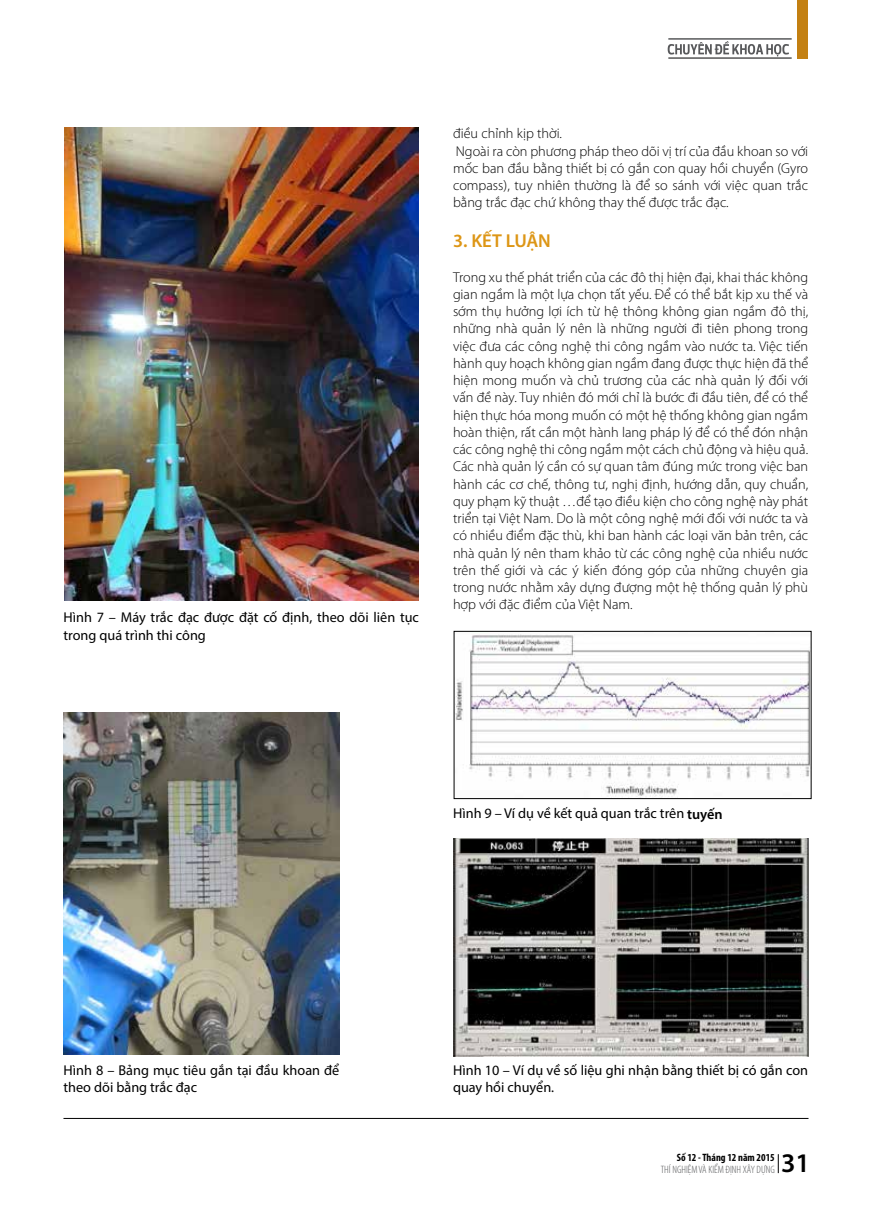
<style>
.page{position:relative;width:872px;height:1212px;background:#fff}
.page>*{position:absolute;margin:0;border:0;box-sizing:border-box;transform-origin:0 0}
.t1{font:600 27px "Myriad Pro";color:#000}
.t2{font:600 18.75px "Myriad Pro";color:#dd9616}
.t3{font:300 14.25px/17.2px "Myriad Pro";color:#000}
.t4{font:14.25px/17.2px "Myriad Pro";color:#000}
.t5{font:300 condensed 10.65px "Myriad Pro";color:#58595b}
.t6{font:700 condensed 10.65px "Myriad Pro";color:#000}
.s1{font-weight:600}
</style>
<div class="page">
<svg style="left:778px;top:1154px;width:1px;height:19px"></svg>
<hr style="left:63px;top:1118px;width:745px;height:1px;background:#000">
<svg style="left:667px;top:41px;width:122px;height:15px"></svg>
<div style="left:797px;top:0;width:10px;height:58px;background:#c38012"></div>
<hr style="left:668px;top:38px;width:123px;height:2px;background:#58595b">
<hr style="left:668px;top:58px;width:123px;height:1px;background:#000">
<img style="left:64px;top:128px;width:355px;height:472px">
<img style="left:63px;top:712px;width:276px;height:342px">
<img style="left:453px;top:839px;width:355px;height:218px">
<img style="left:456px;top:634px;width:353px;height:163px">
<div style="left:454px;top:631px;width:357px;height:168px;border:1px solid #000"></div>
<p class="t4" style="left:64px;top:609px;width:357px">Hình 7 – Máy trắc đạc được đặt cố định, theo dõi liên tục trong quá trình thi công</p>
<p class="t3" style="left:453px;top:125px;width:357px">điều chỉnh kịp thời.<br>Ngoài ra còn phương pháp theo dõi vị trí của đầu khoan so với mốc ban đầu bằng thiết bị có gắn con quay hồi chuyển (Gyro compass), tuy nhiên thường là để so sánh với việc quan trắc bằng trắc đạc chứ không thay thế được trắc đạc.</p>
<h2 class="t2" style="left:453px;top:229px;width:99px">3. KẾT LUẬN</h2>
<p class="t3" style="left:453px;top:268px;width:357px;text-align:justify">Trong xu thế phát triển của các đô thị hiện đại, khai thác không gian ngầm là một lựa chọn tất yếu. Để có thể bắt kịp xu thế và sớm thụ hưởng lợi ích từ hệ thông không gian ngầm đô thị, những nhà quản lý nên là những người đi tiên phong trong việc đưa các công nghệ thi công ngầm vào nước ta. Việc tiến hành quy hoạch không gian ngầm đang được thực hiện đã thể hiện mong muốn và chủ trương của các nhà quản lý đối với vấn đề này. Tuy nhiên đó mới chỉ là bước đi đầu tiên, để có thể hiện thực hóa mong muốn có một hệ thống không gian ngầm hoàn thiện, rất cần một hành lang pháp lý để có thể đón nhận các công nghệ thi công ngầm một cách chủ động và hiệu quả.<br>Các nhà quản lý cần có sự quan tâm đúng mức trong việc ban hành các cơ chế, thông tư, nghị định, hướng dẫn, quy chuẩn, quy phạm kỹ thuật …để tạo điều kiện cho công nghệ này phát triển tại Việt Nam. Do là một công nghệ mới đối với nước ta và có nhiều điểm đặc thù, khi ban hành các loại văn bản trên, các nhà quản lý nên tham khảo từ các công nghệ của nhiều nước trên thế giới và các ý kiến đóng góp của những chuyên gia trong nước nhằm xây dựng đượng một hệ thống quản lý phù hợp với đặc điểm của Việt Nam.</p>
<p class="t4" style="left:453px;top:804px;width:271px">Hình 9 – Ví dụ về kết quả quan trắc trên <span class="s1">tuyến</span></p>
<p class="t4" style="left:64px;top:1061px;width:277px">Hình 8 – Bảng mục tiêu gắn tại đầu khoan để theo dõi bằng trắc đạc</p>
<p class="t4" style="left:453px;top:1061px;width:357px">Hình 10 – Ví dụ về số liệu ghi nhận bằng thiết bị có gắn con quay hồi chuyển.</p>
<p class="t6" style="left:676px;top:1150px;width:100px">Số 12 - Tháng 12 năm 2015</p>
<h1 class="t1" style="left:781px;top:1146px;width:30px">31</h1>
<p class="t5" style="left:661px;top:1163px;width:115px">THÍ NGHIỆM VÀ KIỂM ĐỊNH XÂY DỰNG</p>
</div>
